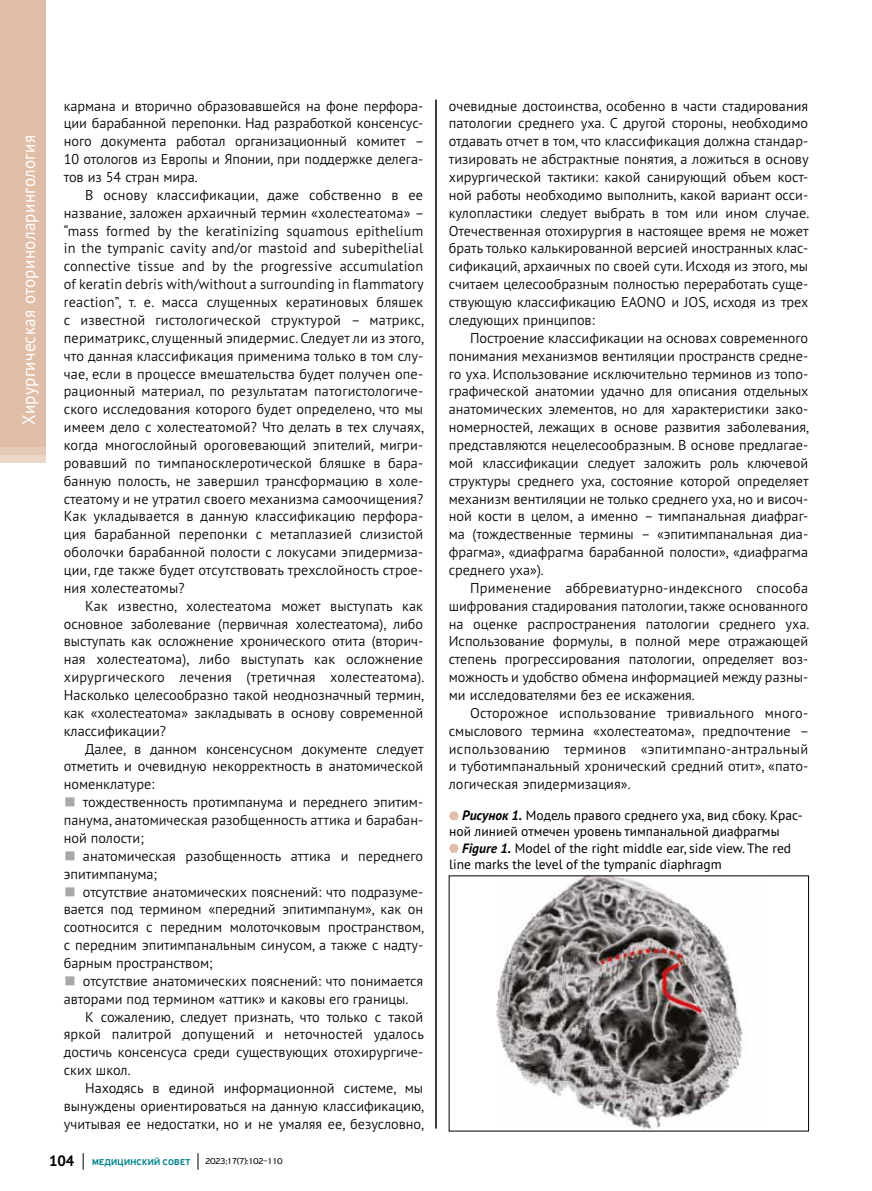
<style>
.page{position:relative;width:872px;height:1191px;background:#fff}
.page>*{position:absolute;margin:0;border:0;box-sizing:border-box;transform-origin:0 0}
.t1{font:18px "PT Sans Pro";letter-spacing:.02em;color:#fff;scale:.95 1}
.t2{font:300 14.25px/17.9px "PT Sans Pro";color:#000;text-align:justify}
.t3{font:13.5px/16.2px "PT Sans Pro";color:#000}
.t4{font:500 9px "PF Highway Sans Pro";letter-spacing:.035em;color:#008489}
.t5{font:9px "PF Highway Sans Pro";letter-spacing:-.06em;color:#000}
.s1{font-family:"PF Highway Sans Pro";color:#a8a8a7}
.s2{font-family:"PT Sans Pro";font-weight:700;font-size:15px;color:#000}
.s3{font-weight:700;font-style:italic}
</style>
<div class="page">
<svg style="left:83px;top:1153px;width:1px;height:16px"></svg>
<svg style="left:198px;top:1153px;width:1px;height:16px"></svg>
<div style="left:0;top:0;width:46px;height:446px;background:#e0bda7"></div>
<hr style="left:436px;top:100px;width:1px;height:1028px;background:#000">
<svg style="left:449px;top:811px;width:9px;height:9px"></svg>
<svg style="left:449px;top:844px;width:9px;height:8px"></svg>
<img style="left:496px;top:877px;width:249px;height:252px">
<p class="t1" style="left:17px;top:425px;width:307px;rotate:-90deg">Хирургическая оториноларингология</p>
<p class="t2" style="left:64px;top:96px;width:362px">кармана и вторично образовавшейся на фоне перфора&shy;ции барабанной перепонки. Над разработкой консенсус&shy;ного документа работал организационный комитет – 10 отологов из Европы и Японии, при поддержке делега&shy;тов из 54 стран мира.</p>
<p class="t2" style="left:64px;top:185px;width:362px;text-indent:21px">В основу классификации, даже собственно в ее название, заложен архаичный термин «холестеатома» – “mass formed by the keratinizing squamous epithelium in the tympanic cavity and/or mastoid and subepithelial connective tissue and by the progressive accumulation of keratin debris with/without a surrounding in flammatory reaction”, т. е. масса слущенных кератиновых бляшек с известной гистологической структурой – матрикс, периматрикс, слущенный эпидермис. Следует ли из этого, что данная классификация применима только в том слу&shy;чае, если в процессе вмешательства будет получен опе&shy;рационный материал, по результатам патогистологиче&shy;ского исследования которого будет определено, что мы имеем дело с холестеатомой? Что делать в тех случаях, когда многослойный ороговевающий эпителий, мигри&shy;ровавший по тимпаносклеротической бляшке в бара&shy;банную полость, не завершил трансформацию в холе&shy;стеатому и не утратил своего механизма самоочищения?<br>Как укладывается в данную классификацию перфора&shy;ция барабанной перепонки с метаплазией слизистой оболочки барабанной полости с локусами эпидермиза&shy;ции, где также будет отсутствовать трехслойность строе&shy;ния холестеатомы?</p>
<p class="t2" style="left:64px;top:596px;width:362px;text-indent:21px">Как известно, холестеатома может выступать как основное заболевание (первичная холестеатома), либо выступать как осложнение хронического отита (вторич&shy;ная холестеатома), либо выступать как осложнение хирургического лечения (третичная холестеатома).<br>Насколько целесообразно такой неоднозначный термин, как «холестеатома» закладывать в основу современной классификации?</p>
<p class="t2" style="left:64px;top:739px;width:361px;text-indent:21px">Далее, в данном консенсусном документе следует отметить и очевидную некорректность в анатомической номенклатуре:</p>
<p class="t2" style="left:64px;top:793px;width:361px"><span class="s1">■</span> тождественность протимпанума и переднего эпитим&shy;панума, анатомическая разобщенность аттика и барабан&shy;ной полости;</p>
<p class="t2" style="left:64px;top:846px;width:361px"><span class="s1">■</span> анатомическая разобщенность аттика и переднего эпитимпанума;</p>
<p class="t2" style="left:64px;top:882px;width:362px"><span class="s1">■</span> отсутствие анатомических пояснений: что подразуме&shy;вается под термином «передний эпитимпанум», как он соотносится с передним молоточковым пространством, с передним эпитимпанальным синусом, а также с надту&shy;барным пространством;</p>
<p class="t2" style="left:64px;top:971px;width:361px"><span class="s1">■</span> отсутствие анатомических пояснений: что понимается авторами под термином «аттик» и каковы его границы.</p>
<p class="t2" style="left:64px;top:1007px;width:361px;text-indent:21px">К сожалению, следует признать, что только с такой яркой палитрой допущений и неточностей удалось достичь консенсуса среди существующих отохирургиче&shy;ских школ.</p>
<p class="t2" style="left:64px;top:1078px;width:362px;text-indent:21px">Находясь в единой информационной системе, мы вынуждены ориентироваться на данную классификацию, учитывая ее недостатки, но и не умаляя ее, безусловно,</p>
<p class="t4" style="left:49px;top:1156px;width:143px"><span class="s2">104</span> МЕДИЦИНСКИЙ СОВЕТ</p>
<p class="t5" style="left:205px;top:1155px;width:79px">2023;17(7):102–110</p>
<p class="t2" style="left:449px;top:96px;width:362px">очевидные достоинства, особенно в части стадирования патологии среднего уха. С другой стороны, необходимо отдавать отчет в том, что классификация должна стандар&shy;тизировать не абстрактные понятия, а ложиться в основу хирургической тактики: какой санирующий объем кост&shy;ной работы необходимо выполнить, какой вариант осси&shy;кулопластики следует выбрать в том или ином случае.<br>Отечественная отохирургия в настоящее время не может брать только калькированной версией иностранных клас&shy;сификаций, архаичных по своей сути. Исходя из этого, мы считаем целесообразным полностью переработать суще&shy;ствующую классификацию EAONO и JOS, исходя из трех следующих принципов:</p>
<p class="t2" style="left:449px;top:328px;width:362px;text-indent:21px">Построение классификации на основах современного понимания механизмов вентиляции пространств средне&shy;го уха. Использование исключительно терминов из топо&shy;графической анатомии удачно для описания отдельных анатомических элементов, но для характеристики зако&shy;номерностей, лежащих в основе развития заболевания, представляются нецелесообразным. В основе предлагае&shy;мой классификации следует заложить роль ключевой структуры среднего уха, состояние которой определяет механизм вентиляции не только среднего уха, но и височ&shy;ной кости в целом, а именно – тимпанальная диафраг&shy;ма (тождественные термины – «эпитимпанальная диа&shy;фрагма», «диафрагма барабанной полости», «диафрагма среднего уха»).</p>
<p class="t2" style="left:449px;top:578px;width:362px;text-indent:21px">Применение аббревиатурно-индексного способа шифрования стадирования патологии, также основанного на оценке распространения патологии среднего уха.<br>Использование формулы, в полной мере отражающей степень прогрессирования патологии, определяет воз&shy;можность и удобство обмена информацией между разны&shy;ми исследователями без ее искажения.</p>
<p class="t2" style="left:449px;top:703px;width:362px;text-align:left;text-indent:21px">Осторожное использование тривиального много&shy;смыслового термина «холестеатома», предпочтение – использованию терминов «эпитимпано-антральный и туботимпанальный хронический средний отит», «пато&shy;логическая эпидермизация».</p>
<p class="t3" style="left:449px;top:807px;width:355px;text-indent:13px"><span class="s3">Рисунок 1.</span> Модель правого среднего уха, вид сбоку. Крас&shy;ной линией отмечен уровень тимпанальной диафрагмы</p>
<p class="t3" style="left:449px;top:839px;width:343px;text-indent:13px"><span class="s3">Figure 1.</span> Model of the right middle ear, side view. The red line marks the level of the tympanic diaphragm</p>
</div>
